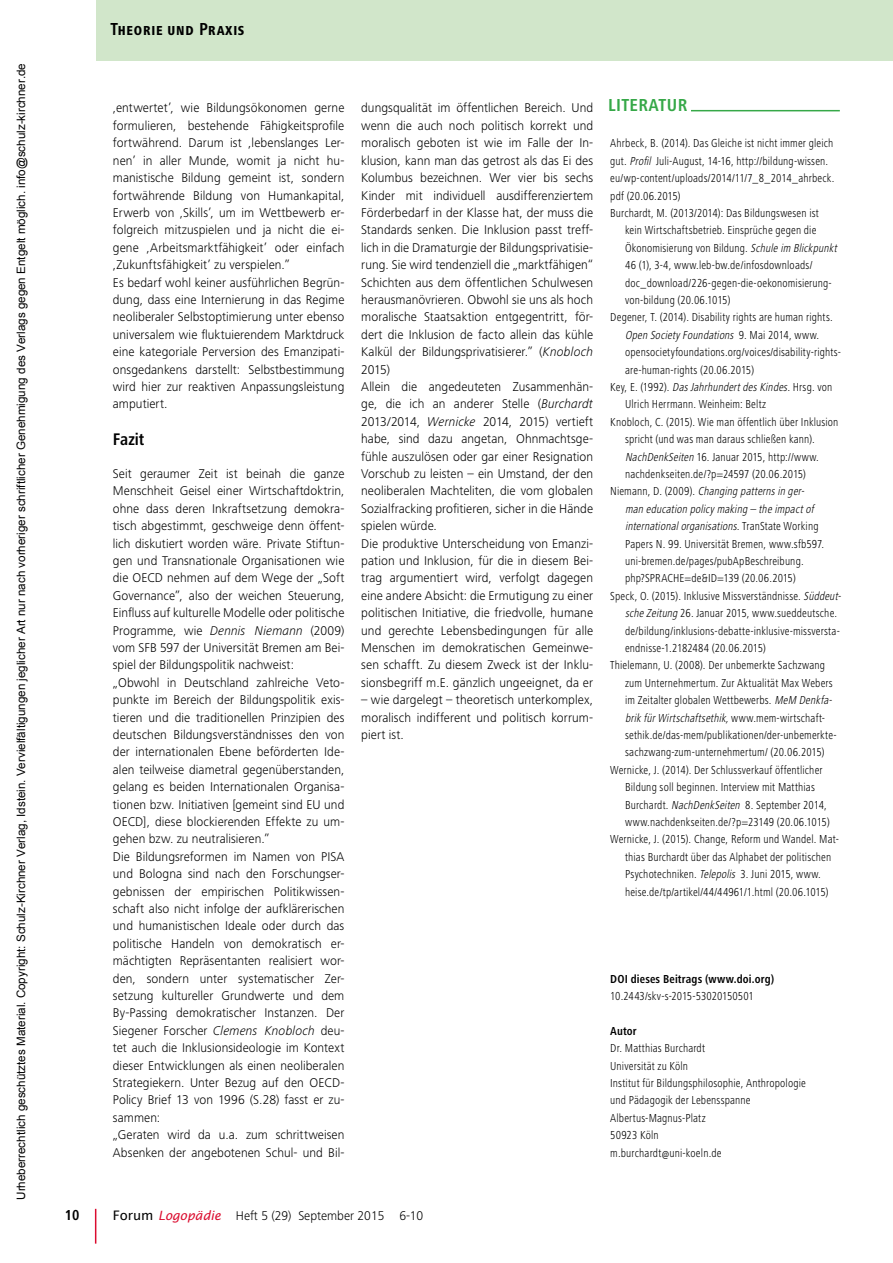
<style>
.page{position:relative;width:893px;height:1263px;background:#fff}
.page>*{position:absolute;margin:0;border:0;box-sizing:border-box;transform-origin:0 0}
.t1{font:700 condensed 18px "Frutiger Next LT";letter-spacing:.02em;color:#36a848}
.t2{font:700 condensed 17.4px "Frutiger Next LT";color:#000}
.t3{font:700 condensed 15px "Frutiger Next LT";color:#000}
.t4{font:800 condensed 13.5px "Frutiger Next LT";letter-spacing:.055em;color:#000}
.t5{font:300 13.2px/17.4px "Frutiger Next LT";letter-spacing:.005em;color:#000}
.t6{font:300 condensed 12px/17.4px "Frutiger Next LT";letter-spacing:.01em;color:#000}
.t7{font:italic 300 condensed 12px "Frutiger Next LT";color:#000}
.t8{font:700 condensed 12px "Frutiger Next LT";letter-spacing:.015em;color:#000}
.t9{font:11.55px "Arial";color:#000}
.s1{font-weight:700;font-size:18px}
.s2{font-style:italic}
.s3{font-style:normal}
.s4{font-family:"Lucida Sans Unicode";font-weight:400}
.s5{font-family:"Lucida Sans";font-weight:400;font-style:italic;font-size:12.75px;color:#db0c2f}
</style>
<div class="page">
<hr style="left:95px;top:1209px;width:1px;height:34px;background:#db0c2f">
<div style="left:96px;top:0;width:797px;height:61px;background:#d1e6ca"></div>
<hr style="left:691px;top:110px;width:149px;height:1px;background:#36a848">
<p class="t9" style="left:14px;top:1200px;width:1138px;rotate:-90deg">Urheberrechtlich geschütztes Material. Copyright: Schulz-Kirchner Verlag, Idstein. Vervielfältigungen jeglicher Art nur nach vorheriger schriftlicher Genehmigung des Verlags gegen Entgelt möglich. info@schulz-kirchner.de</p>
<p class="t4" style="left:111px;top:23px;width:135px"><span class="s1">T</span>HEORIE UND <span class="s1">P</span>RAXIS</p>
<p class="t5" style="left:113px;top:99px;width:233px">‚entwertet’, wie Bildungsökonomen gerne</p>
<h1 class="t1" style="left:608px;top:95px;width:81px">LITERATUR</h1>
<p class="t5" style="left:113px;top:117px;width:233px">formulieren, bestehende Fähigkeitsprofile fortwährend. Darum ist ‚lebenslanges Ler&shy;nen’ in aller Munde, womit ja nicht hu&shy;manistische Bildung gemeint ist, sondern fortwährende Bildung von Humankapital, Erwerb von ‚Skills’, um im Wettbewerb er&shy;folgreich mitzuspielen und ja nicht die ei&shy;gene ‚Arbeitsmarktfä higkeit’ oder einfach ‚Zukunftsfä higkeit’ zu verspielen.”<br>Es bedarf wohl keiner ausführlichen Begrün&shy;dung, dass eine Internierung in das Regime neoliberaler Selbstoptimierung unter ebenso universalem wie fluktuierendem Marktdruck eine kategoriale Perversion des Emanzipati&shy;onsgedankens darstellt: Selbstbestimmung wird hier zur reaktiven Anpassungsleistung amputiert.</p>
<h2 class="t2" style="left:113px;top:430px;width:33px">Fazit</h2>
<p class="t5" style="left:113px;top:465px;width:233px">Seit geraumer Zeit ist beinah die ganze Menschheit Geisel einer Wirtschaftdoktrin, ohne dass deren Inkraftsetzung demokra&shy;tisch abgestimmt, geschweige denn öffent&shy;lich diskutiert worden wäre. Private Stiftun&shy;gen und Transnationale Organisationen wie die OECD nehmen auf dem Wege der „Soft Governance”, also der weichen Steuerung, Einfluss auf kulturelle Modelle oder politische Programme, wie <span class="s2">Dennis Niemann</span> (2009) vom SFB 597 der Universität Bremen am Bei&shy;spiel der Bildungspolitik nachweist:<br>„Obwohl in Deutschland zahlreiche Veto&shy;punkte im Bereich der Bildungspolitik exis&shy;tieren und die traditionellen Prinzipien des deutschen Bildungsverständnisses den von der internationalen Ebene beförderten Ide&shy;alen teilweise diametral gegenüberstanden, gelang es beiden Internationalen Organisa&shy;tionen bzw. Initiativen [gemeint sind EU und OECD], diese blockierenden Effekte zu um&shy;gehen bzw. zu neutralisieren.”<br>Die Bildungsreformen im Namen von PISA und Bologna sind nach den Forschungser&shy;gebnissen der empirischen Politikwissen&shy;schaft also nicht infolge der aufklärerischen und humanistischen Ideale oder durch das politische Handeln von demokratisch er&shy;mächtigten Repräsentanten realisiert wor&shy;den, sondern unter systematischer Zer&shy;setzung kultureller Grundwerte und dem By-Passing demokratischer Instanzen. Der Siegener Forscher <span class="s2">Clemens Knobloch</span> deu&shy;tet auch die Inklusionsideologie im Kontext dieser Entwicklungen als einen neoliberalen Strategiekern. Unter Bezug auf den OECD-Policy Brief 13 von 1996 (S.28) fasst er zu&shy;sammen:<br>„Geraten wird da u.a. zum schrittweisen Absenken der angebotenen Schul- und Bil-</p>
<p class="t5" style="left:361px;top:99px;width:233px">dungsqualität im öffentlichen Bereich. Und wenn die auch noch politisch korrekt und moralisch geboten ist wie im Falle der In&shy;klusion, kann man das getrost als das Ei des Kolumbus bezeichnen. Wer vier bis sechs Kinder mit individuell ausdifferenziertem Förderbedarf in der Klasse hat, der muss die Standards senken. Die Inklusion passt treff&shy;lich in die Dramaturgie der Bildungsprivatisie&shy;rung. Sie wird tendenziell die „marktfähigen“ Schichten aus dem öffentlichen Schulwesen herausmanövrieren. Obwohl sie uns als hoch moralische Staatsaktion entgegentritt, för&shy;dert die Inklusion de facto allein das kühle Kalkül der Bildungsprivatisierer.” (<span class="s2">Knobloch </span>2015)<br>Allein die angedeuteten Zusammenhän&shy;ge, die ich an anderer Stelle (<span class="s2">Burchardt </span>2013/2014, <span class="s2">Wernicke</span> 2014, 2015) vertieft habe, sind dazu angetan, Ohnmachtsge&shy;fühle auszulösen oder gar einer Resignation Vorschub zu leisten – ein Umstand, der den neoliberalen Machteliten, die vom globalen Sozialfracking profitieren, sicher in die Hände spielen würde.<br>Die produktive Unterscheidung von Emanzi&shy;pation und Inklusion, für die in diesem Bei&shy;trag argumentiert wird, verfolgt dagegen eine andere Absicht: die Ermutigung zu einer politischen Initiative, die friedvolle, humane und gerechte Lebensbedingungen für alle Menschen im demokratischen Gemeinwe&shy;sen schafft. Zu diesem Zweck ist der Inklu&shy;sionsbegriff m.E. gänzlich ungeeignet, da er</p>
<p class="t5" style="left:361px;top:691px;width:233px;text-align:justify">– wie dargelegt – theoretisch unterkomplex, moralisch indifferent und politisch korrum&shy;piert ist.</p>
<p class="t6" style="left:610px;top:135px;width:226px">Ahrbeck, B. (2014). Das Gleiche ist nicht immer gleich gut. <span class="s2">Profil</span> Juli-August, 14-16, http://bildung-wissen. eu/wp-content/uploads/2014/11/7_8_2014_ahrbeck. pdf (20.06.2015)<br>Burchardt, M. (2013/2014): Das Bildungswesen ist</p>
<p class="t6" style="left:625px;top:222px;width:193px">kein Wirtschaftsbetrieb. Einsprüche gegen die</p>
<p class="t6" style="left:625px;top:239px;width:216px">Ökonomisierung von Bildung. <span class="s2">Schuleim Blickpunkt</span></p>
<p class="t6" style="left:625px;top:256px;width:189px">46 (1), 3-4, www.leb-bw.de/infosdownloads/</p>
<p class="t6" style="left:625px;top:274px;width:208px">doc_download/226-gegen-die-oekonomisierung-</p>
<p class="t6" style="left:625px;top:291px;width:107px">von-bildung (20.06.1015)</p>
<p class="t6" style="left:610px;top:309px;width:224px">Degener, T. (2014). Disability rights are human rights.</p>
<p class="t7" style="left:625px;top:328px;width:196px">Open SocietyFoundations <span class="s3">9 . M a i 2 0 1 4 , w w w .</span></p>
<p class="t6" style="left:625px;top:343px;width:217px">opensocietyfoundations.org/voices/disability-rights-</p>
<p class="t6" style="left:625px;top:361px;width:131px">are-human-rights (20.06.2015)</p>
<p class="t7" style="left:610px;top:380px;width:224px"><span class="s3">Ke y, E . ( 1 9 9 2 ) .</span> DasJahrhundertdesKindes.<span class="s3">H r s g . v o n</span></p>
<p class="t6" style="left:625px;top:396px;width:142px">Ulrich Herrmann. Weinheim: Beltz</p>
<p class="t6" style="left:610px;top:413px;width:230px">Knobloch, C. (2015). Wie man öffentlich über Inklusion</p>
<p class="t6" style="left:625px;top:430px;width:191px">spricht (und was man daraus schließen kann).</p>
<p class="t6" style="left:625px;top:448px;width:195px"><span class="s2">NachDenkSeiten</span> 16. Januar 2015, http://www.</p>
<p class="t6" style="left:625px;top:465px;width:183px">nachdenkseiten.de/?p=24597 (20.06.2015)</p>
<p class="t7" style="left:610px;top:485px;width:198px"><span class="s3">N i e m a n n , D . ( 2 0 0 9 ) .</span> Changing patternsin ger-</p>
<p class="t7" style="left:625px;top:502px;width:193px">man education policymaking – theimpactof</p>
<p class="t7" style="left:625px;top:520px;width:195px">internationalorganisations.<span class="s3">T r a n S t a t e W o r k i n g</span></p>
<p class="t6" style="left:625px;top:535px;width:201px">Papers N. 99. Universität Bremen, www.sfb597.</p>
<p class="t6" style="left:625px;top:552px;width:180px">uni-bremen.de/pages/pubApBeschreibung.</p>
<p class="t6" style="left:625px;top:570px;width:172px">php?SPRACHE=de&amp;ID=139 (20.06.2015)</p>
<p class="t6" style="left:610px;top:587px;width:235px">Speck, O. (2015). Inklusive Missverständnisse. <span class="s2">Süddeut-</span></p>
<p class="t6" style="left:625px;top:604px;width:213px"><span class="s2">scheZeitung</span> 26. Januar 2015, www.sueddeutsche.</p>
<p class="t6" style="left:625px;top:622px;width:216px">de/bildung/inklusions-debatte-inklusive-missversta-</p>
<p class="t6" style="left:625px;top:639px;width:142px">endnisse-1.2182484 (20.06.2015)</p>
<p class="t6" style="left:610px;top:657px;width:217px">Thielemann, U. (2008). Der unbemerkte Sachzwang</p>
<p class="t6" style="left:625px;top:674px;width:209px">zum Unternehmertum. Zur Aktualität Max Webers</p>
<p class="t6" style="left:625px;top:691px;width:211px">im Zeitalter globalen Wettbewerbs. <span class="s2">MeM Denkfa-</span></p>
<p class="t7" style="left:625px;top:711px;width:202px">brikfürWirtschaftsethik,<span class="s3">w w w . m e m - w i r t s c h a f t -</span></p>
<p class="t6" style="left:625px;top:726px;width:213px">sethik.de/das-mem/publikationen/der-unbemerkte-</p>
<p class="t6" style="left:625px;top:744px;width:201px">sachzwang-zum-unternehmertum/ (20.06.2015)</p>
<p class="t6" style="left:610px;top:761px;width:214px">Wernicke, J. (2014). Der Schlussverkauf öffentlicher</p>
<p class="t6" style="left:625px;top:778px;width:191px">Bildung soll beginnen. Interview mit Matthias</p>
<p class="t6" style="left:625px;top:796px;width:203px">Burchardt. <span class="s2">NachDenkSeiten</span> 8. September 2014,</p>
<p class="t6" style="left:625px;top:813px;width:206px">www.nachdenkseiten.de/?p=23149 (20.06.1015)</p>
<p class="t6" style="left:610px;top:831px;width:230px">Wernicke, J. (2015). Change, Reform und Wandel. Mat-</p>
<p class="t6" style="left:625px;top:848px;width:208px">thias Burchardt über das Alphabet der politischen</p>
<p class="t6" style="left:625px;top:865px;width:197px">Psychotechniken. <span class="s2">Telepolis</span> 3. Juni 2015, www.</p>
<p class="t6" style="left:625px;top:883px;width:205px">heise.de/tp/artikel/44/44961/1.html (20.06.1015)</p>
<p class="t8" style="left:610px;top:972px;width:165px">DOI dieses Beitrags (www.doi.org)</p>
<p class="t6" style="left:610px;top:987px;width:145px">10.2443/skv-s-2015-53020150501</p>
<p class="t8" style="left:610px;top:1024px;width:28px">Autor</p>
<p class="t6" style="left:610px;top:1039px;width:197px">Dr. Matthias Burchardt<br>Universität zu Köln<br>Institut für Bildungsphilosophie, Anthropologie und Pädagogik der Lebensspanne<br>Albertus-Magnus-Platz<br>50923 Köln<br>m.burchardt@uni-koeln.de</p>
<p class="t3" style="left:65px;top:1206px;width:16px">10</p>
<p class="t5" style="left:113px;top:1207px;width:312px"><span class="s4">Forum</span> <span class="s5">Logopädie</span> Heft 5 (29) September 2015 6-10</p>
</div>
